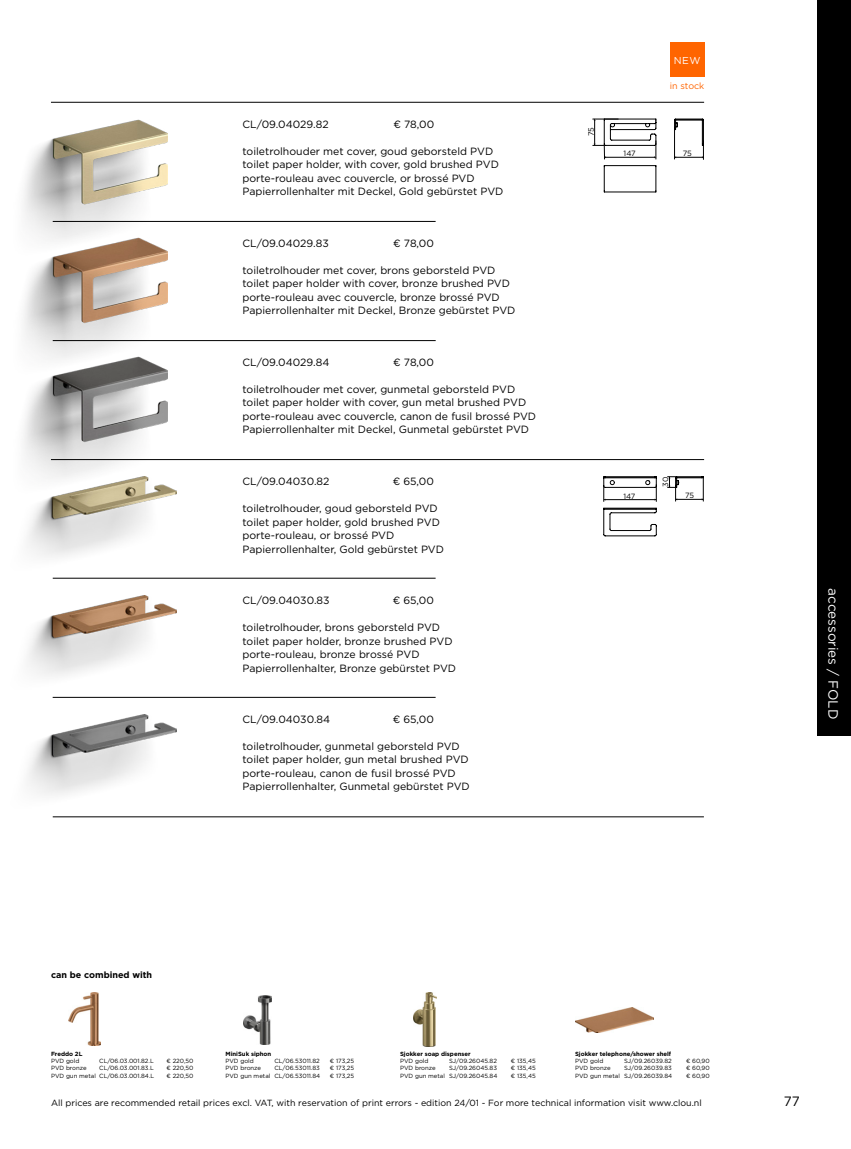
<style>
.page{position:relative;width:851px;height:1149px;background:#fff}
.page>*{position:absolute;margin:0;border:0;box-sizing:border-box;transform-origin:0 0}
.t1{font:13.5px "Gotham";color:#fff}
.t2{font:13.5px "Gotham";color:#000}
.PLATTE_TEKST{font:10.5px "Gotham";color:#000}
.t3{font:10.05px "Gotham";color:#fff}
.t4{font:700 9px "Gotham";color:#000}
.PLATTE_TEKST-2{font:9px "Gotham";color:#ff6500}
.t5{font:8.85px "Gotham";color:#000}
.t6{font:7.65px "Gotham";letter-spacing:-.025em;color:#000}
.t7{font:7.5px "Gotham";letter-spacing:-.01em;color:#000}
.PLATTE_TEKST-3{font:6px/7.2px "Gotham";color:#000;text-align:justify}
.PLATTE_TEKST-4{font:700 6px "Gotham";color:#000}
</style>
<div class="page">
<div style="left:816px;top:0;width:34px;height:736px;background:#000"></div>
<hr style="left:51px;top:102px;width:653px;height:1px;background:#000">
<hr style="left:53px;top:340px;width:382px;height:1px;background:#000">
<hr style="left:53px;top:697px;width:382px;height:1px;background:#000">
<hr style="left:53px;top:221px;width:382px;height:1px;background:#000">
<hr style="left:53px;top:577px;width:382px;height:1px;background:#000">
<hr style="left:51px;top:459px;width:653px;height:1px;background:#000">
<hr style="left:53px;top:816px;width:650px;height:1px;background:#000">
<img style="left:23px;top:119px;width:145px;height:118px">
<img style="left:23px;top:237px;width:145px;height:120px">
<img style="left:23px;top:357px;width:145px;height:119px">
<svg style="left:592px;top:118px;width:112px;height:74px"></svg>
<img style="left:28px;top:476px;width:148px;height:102px">
<img style="left:28px;top:595px;width:148px;height:102px">
<img style="left:28px;top:714px;width:148px;height:81px">
<svg style="left:603px;top:476px;width:101px;height:60px"></svg>
<img style="left:243px;top:995px;width:28px;height:49px">
<img style="left:414px;top:992px;width:22px;height:53px">
<img style="left:575px;top:1007px;width:78px;height:24px">
<img style="left:68px;top:992px;width:32px;height:53px">
<div style="left:670px;top:43px;width:34px;height:34px;background:#ff6500"></div>
<p class="PLATTE_TEKST" style="left:242px;top:117px;width:88px">CL/09.04029.82</p>
<p class="PLATTE_TEKST" style="left:242px;top:144px;width:252px">toiletrolhouder met cover, goud geborsteld PVD</p>
<p class="PLATTE_TEKST" style="left:242px;top:158px;width:258px">toilet paper holder, with cover, gold brushed PVD</p>
<p class="PLATTE_TEKST" style="left:242px;top:171px;width:234px">porte-rouleau avec couvercle, or brossé PVD</p>
<p class="PLATTE_TEKST" style="left:242px;top:185px;width:262px">Papierrollenhalter mit Deckel, Gold gebürstet PVD</p>
<p class="PLATTE_TEKST" style="left:393px;top:117px;width:42px">€ 78,00</p>
<p class="PLATTE_TEKST" style="left:242px;top:236px;width:88px">CL/09.04029.83</p>
<p class="PLATTE_TEKST" style="left:242px;top:263px;width:254px">toiletrolhouder met cover, brons geborsteld PVD</p>
<p class="PLATTE_TEKST" style="left:242px;top:277px;width:269px">toilet paper holder with cover, bronze brushed PVD</p>
<p class="PLATTE_TEKST" style="left:242px;top:290px;width:259px">porte-rouleau avec couvercle, bronze brossé PVD</p>
<p class="PLATTE_TEKST" style="left:242px;top:304px;width:274px">Papierrollenhalter mit Deckel, Bronze gebürstet PVD</p>
<p class="PLATTE_TEKST" style="left:393px;top:236px;width:42px">€ 78,00</p>
<p class="PLATTE_TEKST" style="left:242px;top:355px;width:88px">CL/09.04029.84</p>
<p class="PLATTE_TEKST" style="left:242px;top:382px;width:274px">toiletrolhouder met cover, gunmetal geborsteld PVD</p>
<p class="PLATTE_TEKST" style="left:242px;top:395px;width:285px">toilet paper holder with cover, gun metal brushed PVD</p>
<p class="PLATTE_TEKST" style="left:242px;top:409px;width:295px">porte-rouleau avec couvercle, canon de fusil brossé PVD</p>
<p class="PLATTE_TEKST" style="left:242px;top:422px;width:288px">Papierrollenhalter mit Deckel, Gunmetal gebürstet PVD</p>
<p class="PLATTE_TEKST" style="left:393px;top:355px;width:42px">€ 78,00</p>
<p class="PLATTE_TEKST" style="left:242px;top:474px;width:88px">CL/09.04030.82</p>
<p class="PLATTE_TEKST" style="left:242px;top:501px;width:197px">toiletrolhouder, goud geborsteld PVD</p>
<p class="PLATTE_TEKST" style="left:242px;top:515px;width:199px">toilet paper holder, gold brushed PVD</p>
<p class="PLATTE_TEKST" style="left:242px;top:528px;width:153px">porte-rouleau, or brossé PVD</p>
<p class="PLATTE_TEKST" style="left:242px;top:542px;width:203px">Papierrollenhalter, Gold gebürstet PVD</p>
<p class="PLATTE_TEKST" style="left:392px;top:474px;width:43px">€ 65,00</p>
<p class="PLATTE_TEKST" style="left:242px;top:593px;width:89px">CL/09.04030.83</p>
<p class="PLATTE_TEKST" style="left:242px;top:620px;width:199px">toiletrolhouder, brons geborsteld PVD</p>
<p class="PLATTE_TEKST" style="left:242px;top:634px;width:211px">toilet paper holder, bronze brushed PVD</p>
<p class="PLATTE_TEKST" style="left:242px;top:647px;width:178px">porte-rouleau, bronze brossé PVD</p>
<p class="PLATTE_TEKST" style="left:242px;top:661px;width:215px">Papierrollenhalter, Bronze gebürstet PVD</p>
<p class="PLATTE_TEKST" style="left:392px;top:593px;width:43px">€ 65,00</p>
<p class="PLATTE_TEKST" style="left:242px;top:712px;width:89px">CL/09.04030.84</p>
<p class="PLATTE_TEKST" style="left:242px;top:739px;width:219px">toiletrolhouder, gunmetal geborsteld PVD</p>
<p class="PLATTE_TEKST" style="left:242px;top:752px;width:228px">toilet paper holder, gun metal brushed PVD</p>
<p class="PLATTE_TEKST" style="left:242px;top:766px;width:215px">porte-rouleau, canon de fusil brossé PVD</p>
<p class="PLATTE_TEKST" style="left:242px;top:779px;width:229px">Papierrollenhalter, Gunmetal gebürstet PVD</p>
<p class="PLATTE_TEKST" style="left:392px;top:712px;width:43px">€ 65,00</p>
<p class="t6" style="left:586px;top:136px;width:11px;rotate:-90deg">75</p>
<p class="t3" style="left:673px;top:54px;width:28px">NEW</p>
<p class="PLATTE_TEKST-2" style="left:669px;top:80px;width:36px">in stock</p>
<p class="t6" style="left:623px;top:149px;width:14px">147</p>
<p class="t6" style="left:682px;top:149px;width:11px">75</p>
<p class="t7" style="left:660px;top:487px;width:12px;rotate:-90deg">30</p>
<p class="t7" style="left:623px;top:491px;width:14px">147</p>
<p class="t7" style="left:685px;top:491px;width:10px">75</p>
<p class="t1" style="left:841px;top:588px;width:132px;rotate:90deg">accessories / FOLD</p>
<p class="t4" style="left:51px;top:968px;width:103px">can be combined with</p>
<p class="PLATTE_TEKST-4" style="left:51px;top:1049px;width:33px">Freddo 2L</p>
<p class="PLATTE_TEKST-3" style="left:51px;top:1056px;width:46px;text-align:left">PVD gold<br>PVD bronze<br>PVD gun metal</p>
<p class="PLATTE_TEKST-3" style="left:99px;top:1056px;width:56px">CL/06.03.001.82.L CL/06.03.001.83.L CL/06.03.001.84.L</p>
<p class="PLATTE_TEKST-3" style="left:166px;top:1056px;width:28px">€ 220,50</p>
<p class="PLATTE_TEKST-3" style="left:166px;top:1064px;width:28px">€ 220,50</p>
<p class="PLATTE_TEKST-3" style="left:166px;top:1071px;width:28px">€ 220,50</p>
<p class="PLATTE_TEKST-4" style="left:225px;top:1049px;width:47px">MiniSuk siphon</p>
<p class="PLATTE_TEKST-3" style="left:225px;top:1056px;width:30px">PVD gold</p>
<p class="PLATTE_TEKST-3" style="left:225px;top:1064px;width:37px">PVD bronze</p>
<p class="PLATTE_TEKST-3" style="left:225px;top:1071px;width:46px">PVD gun metal</p>
<p class="PLATTE_TEKST-3" style="left:274px;top:1056px;width:47px">CL/06.53011.82</p>
<p class="PLATTE_TEKST-3" style="left:274px;top:1064px;width:47px">CL/06.53011.83</p>
<p class="PLATTE_TEKST-3" style="left:274px;top:1071px;width:47px">CL/06.53011.84</p>
<p class="PLATTE_TEKST-3" style="left:330px;top:1056px;width:26px">€ 173,25</p>
<p class="PLATTE_TEKST-3" style="left:330px;top:1064px;width:26px">€ 173,25</p>
<p class="PLATTE_TEKST-3" style="left:330px;top:1071px;width:26px">€ 173,25</p>
<p class="PLATTE_TEKST-4" style="left:400px;top:1049px;width:72px">Sjokker soap dispenser</p>
<p class="PLATTE_TEKST-3" style="left:400px;top:1056px;width:30px">PVD gold</p>
<p class="PLATTE_TEKST-3" style="left:400px;top:1064px;width:37px">PVD bronze</p>
<p class="PLATTE_TEKST-3" style="left:400px;top:1071px;width:46px">PVD gun metal</p>
<p class="PLATTE_TEKST-3" style="left:449px;top:1056px;width:49px">SJ/09.26045.82</p>
<p class="PLATTE_TEKST-3" style="left:449px;top:1064px;width:49px">SJ/09.26045.83</p>
<p class="PLATTE_TEKST-3" style="left:449px;top:1071px;width:50px">SJ/09.26045.84</p>
<p class="PLATTE_TEKST-3" style="left:511px;top:1056px;width:26px">€ 135,45</p>
<p class="PLATTE_TEKST-3" style="left:511px;top:1064px;width:26px">€ 135,45</p>
<p class="PLATTE_TEKST-3" style="left:511px;top:1071px;width:26px">€ 135,45</p>
<p class="PLATTE_TEKST-4" style="left:575px;top:1049px;width:98px">Sjokker telephone/shower shelf</p>
<p class="PLATTE_TEKST-3" style="left:575px;top:1056px;width:30px">PVD gold</p>
<p class="PLATTE_TEKST-3" style="left:575px;top:1064px;width:37px">PVD bronze</p>
<p class="PLATTE_TEKST-3" style="left:575px;top:1071px;width:46px">PVD gun metal</p>
<p class="PLATTE_TEKST-3" style="left:624px;top:1056px;width:49px">SJ/09.26039.82</p>
<p class="PLATTE_TEKST-3" style="left:624px;top:1064px;width:49px">SJ/09.26039.83</p>
<p class="PLATTE_TEKST-3" style="left:624px;top:1071px;width:50px">SJ/09.26039.84</p>
<p class="PLATTE_TEKST-3" style="left:686px;top:1056px;width:25px">€ 60,90</p>
<p class="PLATTE_TEKST-3" style="left:686px;top:1064px;width:25px">€ 60,90</p>
<p class="PLATTE_TEKST-3" style="left:686px;top:1071px;width:25px">€ 60,90</p>
<p class="t5" style="left:51px;top:1097px;width:652px">All prices are recommended retail prices excl. VAT, with reservation of print errors - edition 24/01 - For more technical information visit www.clou.nl</p>
<p class="t2" style="left:783px;top:1092px;width:18px">77</p>
</div>
